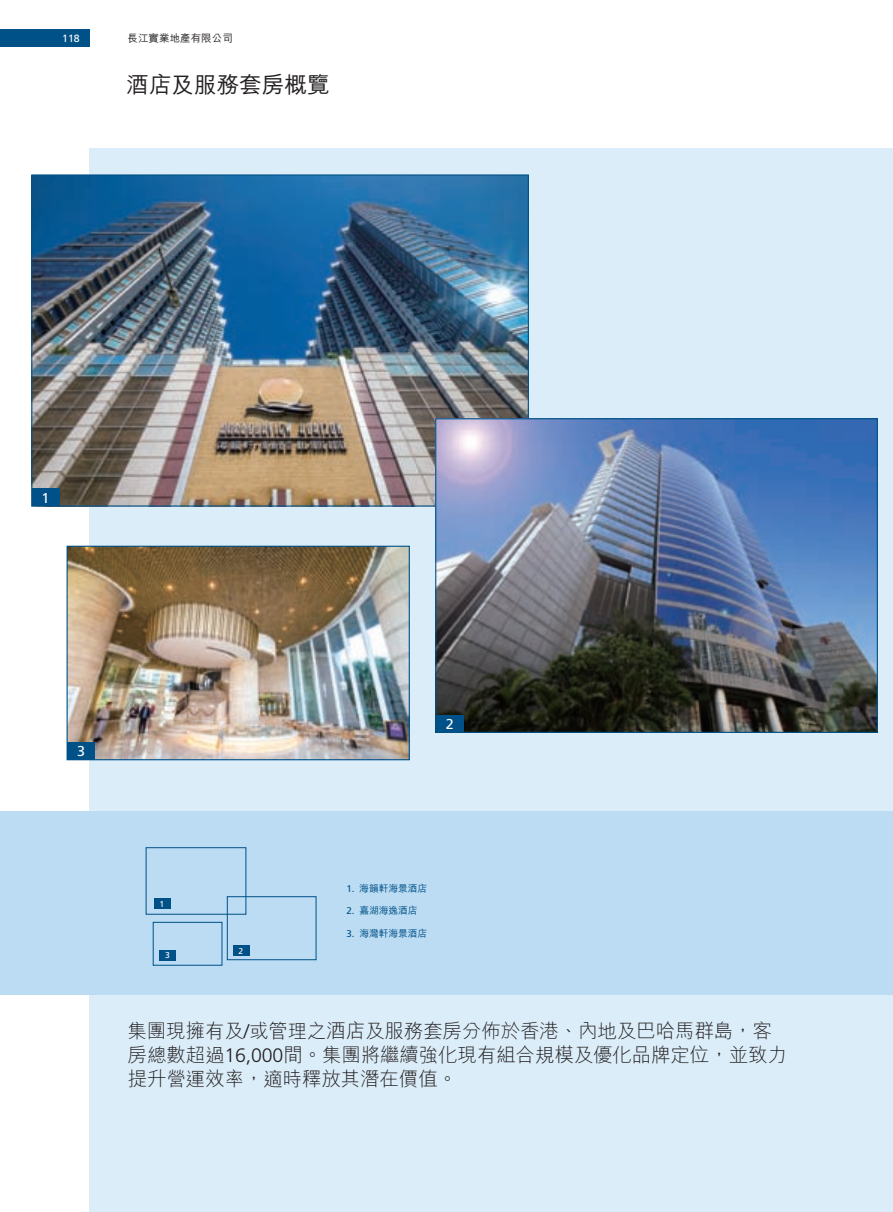
<style>
.page{position:relative;width:893px;height:1212px;background:#fff}
.page>*{position:absolute;margin:0;border:0;box-sizing:border-box;transform-origin:0 0}
.t1{font:500 22.5px "M Hei HK";letter-spacing:.005em;color:#231f20}
.t2{font:300 19.5px/24px "M Hei HK";letter-spacing:-.005em;color:#231f20}
.t3{font:14.25px "Frutiger";color:#fff}
.t4{font:500 10.5px "M Hei HK";letter-spacing:.005em;color:#231f20}
.t5{font:10.5px "Frutiger";color:#fff}
.t6{font:500 9.75px "M Hei HK";letter-spacing:-.005em;color:#005187}
.t7{font:8.55px "Frutiger";color:#fff}
.s1{font-family:"Frutiger";font-weight:400}
.s2{font-family:"Frutiger"}
</style>
<div class="page">
<div style="left:0;top:30px;width:90px;height:17px;background:#005187"></div>
<div style="left:90px;top:149px;width:803px;height:1063px;background:#dbedf9"></div>
<div style="left:0;top:812px;width:893px;height:183px;background:#bcdcf3"></div>
<div style="left:153px;top:922px;width:69px;height:43px;border:1px solid #005187"></div>
<div style="left:146px;top:847px;width:100px;height:67px;border:1px solid #005187"></div>
<div style="left:227px;top:896px;width:89px;height:64px;border:1px solid #005187"></div>
<div style="left:159px;top:950px;width:17px;height:10px;background:#005187"></div>
<div style="left:233px;top:945px;width:16px;height:11px;background:#005187"></div>
<div style="left:154px;top:898px;width:16px;height:10px;background:#005187"></div>
<img style="left:69px;top:548px;width:339px;height:210px">
<div style="left:67px;top:546px;width:343px;height:214px;border:1px solid #005187"></div>
<div style="left:68px;top:742px;width:27px;height:17px;background:#005187"></div>
<img style="left:33px;top:176px;width:494px;height:329px">
<div style="left:32px;top:489px;width:27px;height:17px;background:#005187"></div>
<img style="left:437px;top:420px;width:439px;height:311px">
<div style="left:435px;top:418px;width:443px;height:315px;border:1px solid #005187"></div>
<div style="left:436px;top:715px;width:28px;height:17px;background:#005187"></div>
<p class="t5" style="left:62px;top:33px;width:19px">118</p>
<p class="t4" style="left:128px;top:31px;width:107px">長江實業地產有限公司</p>
<p class="t1" style="left:126px;top:69px;width:205px">酒店及服務套房概覽</p>
<p class="t3" style="left:41px;top:489px;width:9px">1</p>
<p class="t3" style="left:77px;top:743px;width:9px">3</p>
<p class="t3" style="left:446px;top:716px;width:9px">2</p>
<p class="t7" style="left:160px;top:898px;width:6px">1</p>
<p class="t7" style="left:165px;top:950px;width:6px">3</p>
<p class="t7" style="left:239px;top:946px;width:6px">2</p>
<p class="t6" style="left:347px;top:881px;width:82px"><span class="s1">1.</span> 海韻軒海景酒店</p>
<p class="t6" style="left:347px;top:903px;width:72px"><span class="s1">2.</span> 嘉湖海逸酒店</p>
<p class="t6" style="left:347px;top:926px;width:82px"><span class="s1">3.</span> 海灣軒海景酒店</p>
<p class="t2" style="left:128px;top:1018px;width:661px">集團現擁有及<span class="s2">/</span>或管理之酒店及服務套房分佈於香港、內地及巴哈馬群島，客房總數超過<span class="s2">16,000</span>間。集團將繼續強化現有組合規模及優化品牌定位，並致力提升營運效率，適時釋放其潛在價值。</p>
</div>
